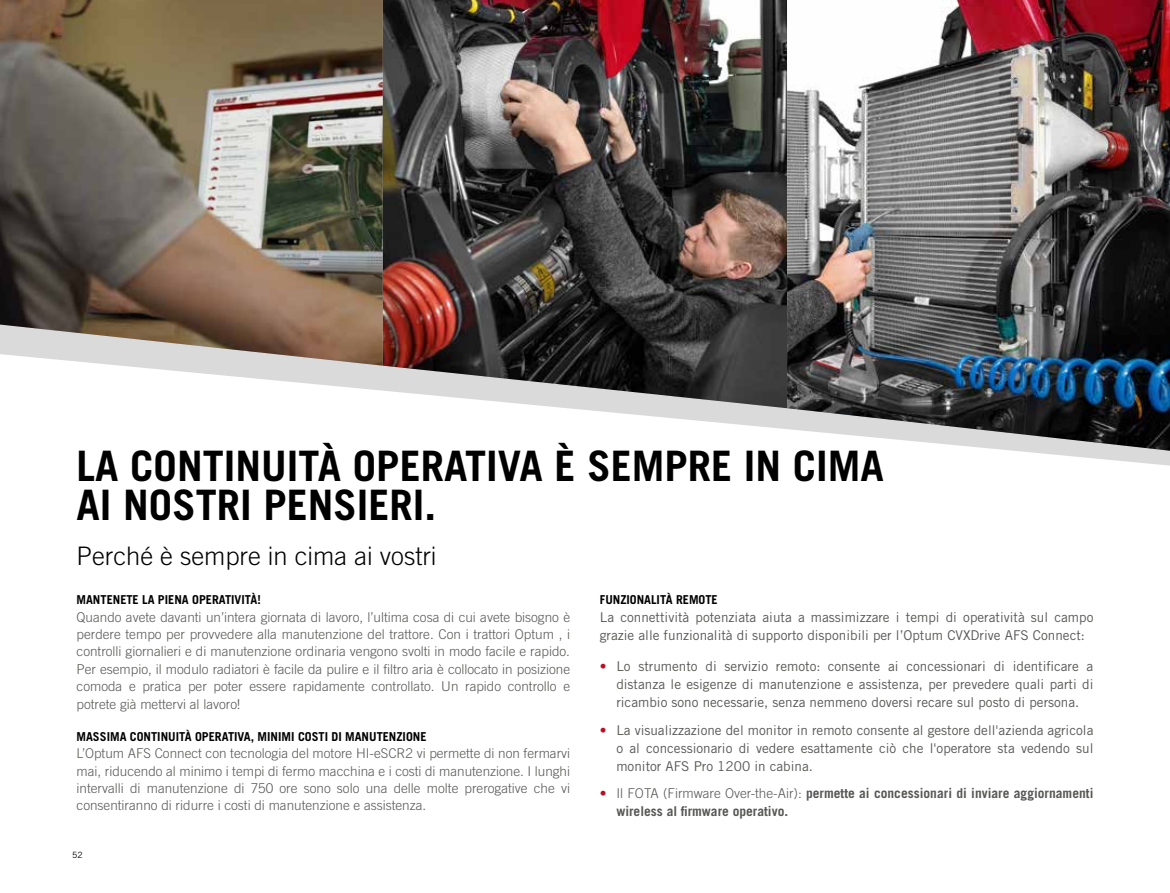
<style>
.page{position:relative;width:1170px;height:893px;background:#fff}
.page>*{position:absolute;margin:0;border:0;box-sizing:border-box;transform-origin:0 0}
.t1{font:700 42px/39px "Trade Gothic LT Pro";color:#000}
.t2{font:300 25.5px "Trade Gothic LT Pro";color:#000}
.t3{font:300 13.5px/17.4px "Trade Gothic LT Pro";color:#575756;text-align:justify}
.t4{font:13.5px/18px "Trade Gothic LT Pro";color:#575756;text-align:justify}
.t5{font:700 13.5px/18px "Trade Gothic LT Pro";color:#575756}
.t6{font:700 12.3px "Trade Gothic LT Pro";color:#000}
.t7{font:8.7px "Trade Gothic LT Pro";color:#000}
.s1{font-weight:300;color:#c10b25}
.s2{font-weight:300}
</style>
<div class="page">
<svg style="left:127px;top:366px;width:1042px;height:100px"></svg>
<img style="left:0;top:0;width:383px;height:366px">
<img style="left:383px;top:0;width:404px;height:408px">
<img style="left:787px;top:0;width:382px;height:451px">
<h1 class="t1" style="left:77px;top:446px;width:808px">LA CONTINUITÀ OPERATIVA È SEMPRE IN CIMA<br>AI NOSTRI PENSIERI.</h1>
<h2 class="t2" style="left:77px;top:541px;width:361px">Perché è sempre in cima ai vostri</h2>
<p class="t6" style="left:77px;top:592px;width:186px">MANTENETE LA PIENA OPERATIVITÀ!</p>
<p class="t3" style="left:77px;top:608px;width:495px">Quando avete davanti un’intera giornata di lavoro, l’ultima cosa di cui avete bisogno è perdere tempo per provvedere alla manutenzione del trattore. Con i trattori Optum , i controlli giornalieri e di manutenzione ordinaria vengono svolti in modo facile e rapido.<br>Per esempio, il modulo radiatori è facile da pulire e il filtro aria è collocato in posizione comoda e pratica per poter essere rapidamente controllato. Un rapido controllo e potrete già mettervi al lavoro!</p>
<p class="t6" style="left:77px;top:729px;width:351px">MASSIMA CONTINUITÀ OPERATIVA, MINIMI COSTI DI MANUTENZIONE</p>
<p class="t3" style="left:77px;top:745px;width:495px">L’Optum AFS Connect con tecnologia del motore HI-eSCR2 vi permette di non fermarvi mai, riducendo al minimo i tempi di fermo macchina e i costi di manutenzione. I lunghi intervalli di manutenzione di 750 ore sono solo una delle molte prerogative che vi consentiranno di ridurre i costi di manutenzione e assistenza.</p>
<p class="t7" style="left:72px;top:849px;width:12px">52</p>
<p class="t6" style="left:600px;top:592px;width:119px">FUNZIONALITÀ REMOTE</p>
<p class="t4" style="left:600px;top:608px;width:495px">La connettività potenziata aiuta a massimizzare i tempi di operatività sul campo grazie alle funzionalità di supporto disponibili per l’Optum CVXDrive AFS Connect:</p>
<p class="t4" style="left:616px;top:657px;width:478px;text-indent:-16px"><span class="s1">•</span> Lo strumento di servizio remoto: consente ai concessionari di identificare a distanza le esigenze di manutenzione e assistenza, per prevedere quali parti di ricambio sono necessarie, senza nemmeno doversi recare sul posto di persona.</p>
<p class="t4" style="left:616px;top:721px;width:478px;text-indent:-16px"><span class="s1">•</span> La visualizzazione del monitor in remoto consente al gestore dell'azienda agricola o al concessionario di vedere esattamente ciò che l'operatore sta vedendo sul monitor AFS Pro 1200 in cabina.</p>
<p class="t5" style="left:616px;top:784px;width:478px;text-indent:-16px"><span class="s1">•</span> <span class="s2">Il FOTA (Firmware Over-the-Air):</span> permette ai concessionari di inviare aggiornamenti wireless al firmware operativo.</p>
</div>
